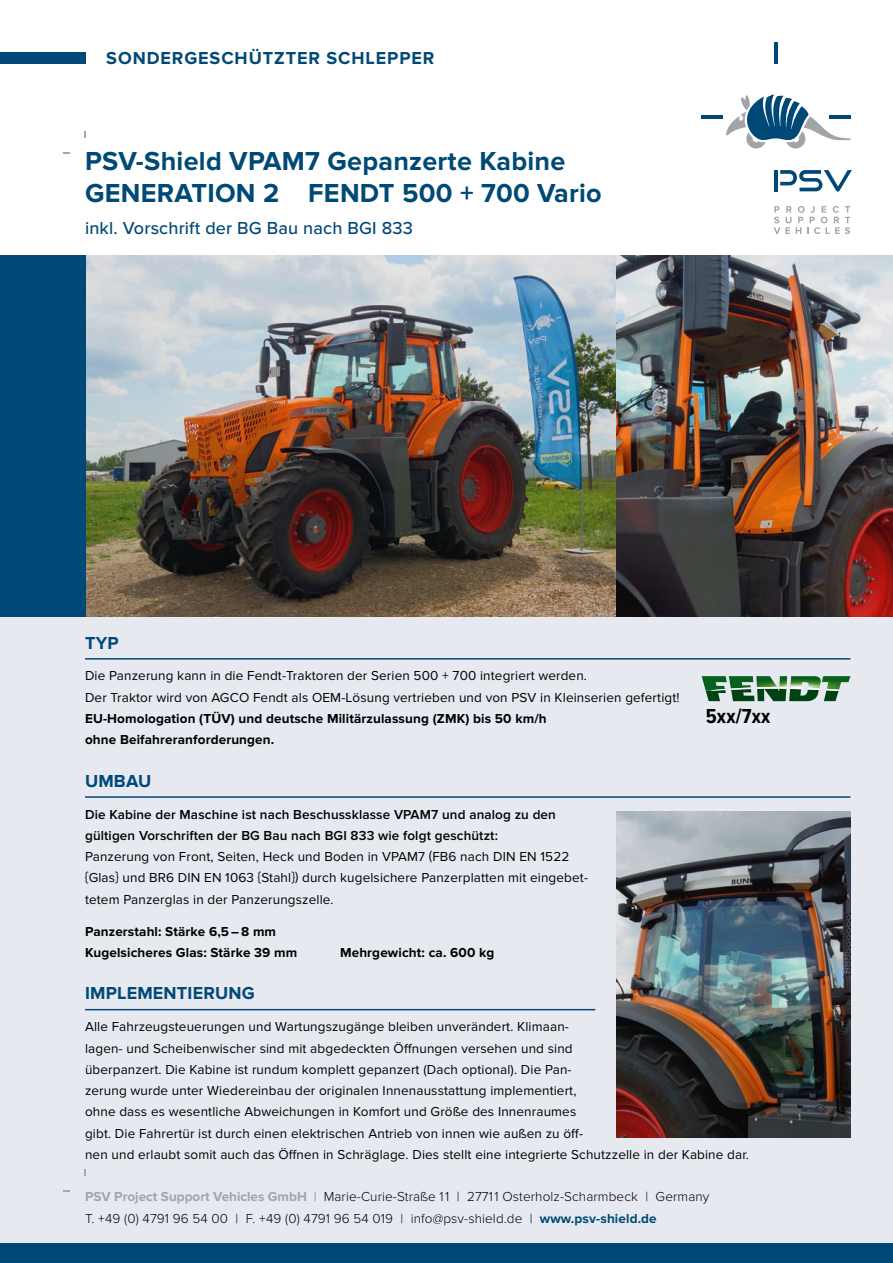
<style>
.page{position:relative;width:893px;height:1263px;background:#fff}
.page>*{position:absolute;margin:0;border:0;box-sizing:border-box;transform-origin:0 0}
.t1{font:700 27px/32px "Proxima Nova";letter-spacing:.01em;color:#004976}
.t2{font:700 21px "Proxima Nova Cond";letter-spacing:.01em;color:#000}
.t3{font:700 18px "Proxima Nova";letter-spacing:.05em;color:#004976}
.t4{font:500 18px "Proxima Nova";letter-spacing:.01em;color:#004976}
.t5{font:700 18px "Proxima Nova";letter-spacing:.01em;color:#004976}
.t6{font:13.5px/21.3px "Proxima Nova";letter-spacing:.01em;color:#000}
.t7{font:700 13.5px/21.3px "Proxima Nova";letter-spacing:.01em;color:#000}
.t8{font:300 13.5px/21.3px "Proxima Nova";letter-spacing:.01em;color:#000}
.t9{font:600 13.5px/21.3px "Proxima Nova";letter-spacing:.01em;color:#000}
.s1{font-weight:700;color:#a1a5a7}
.s2{font-weight:700;color:#004976}
</style>
<div class="page">
<div style="left:0;top:255px;width:893px;height:997px;background:#e7e9f0"></div>
<div style="left:0;top:1244px;width:893px;height:19px;background:#004976"></div>
<svg style="left:726px;top:94px;width:124px;height:55px"></svg>
<hr style="left:774px;top:43px;width:4px;height:21px;background:#004976">
<hr style="left:702px;top:115px;width:21px;height:4px;background:#004976">
<hr style="left:829px;top:115px;width:21px;height:4px;background:#004976">
<hr style="left:774px;top:170px;width:4px;height:21px;background:#004976">
<svg style="left:780px;top:170px;width:72px;height:22px"></svg>
<svg style="left:774px;top:206px;width:76px;height:28px"></svg>
<svg style="left:84px;top:1169px;width:2px;height:6px"></svg>
<svg style="left:63px;top:152px;width:6px;height:2px"></svg>
<hr style="left:85px;top:658px;width:765px;height:1px;background:#004976">
<hr style="left:85px;top:796px;width:765px;height:2px;background:#004976">
<hr style="left:85px;top:1009px;width:510px;height:1px;background:#004976">
<svg style="left:702px;top:676px;width:148px;height:25px"></svg>
<img style="left:85px;top:255px;width:808px;height:362px">
<div style="left:0;top:255px;width:85px;height:362px;background:#004976"></div>
<img style="left:617px;top:811px;width:233px;height:326px">
<div style="left:0;top:52px;width:85px;height:12px;background:#004976"></div>
<h3 class="t3" style="left:106px;top:47px;width:330px">SONDERGESCHÜTZTER SCHLEPPER</h3>
<h1 class="t1" style="left:85px;top:147px;width:518px">PSV-Shield VPAM7 Gepanzerte Kabine<br>GENERATION 2 FENDT 500 + 700 Vario</h1>
<h3 class="t4" style="left:85px;top:218px;width:329px">inkl. Vorschrift der BG Bau nach BGI 833</h3>
<h3 class="t3" style="left:85px;top:632px;width:35px">TYP</h3>
<p class="t6" style="left:85px;top:666px;width:596px">Die Panzerung kann in die Fendt-Traktoren der Serien 500 + 700 integriert werden.<br>Der Traktor wird von AGCO Fendt als OEM-Lösung vertrieben und von PSV in Kleinserien gefertigt!</p>
<p class="t7" style="left:85px;top:708px;width:463px">EU-Homologation (TÜV) und deutsche Militärzulassung (ZMK) bis 50 km/h ohne Beifahreranforderungen.</p>
<h3 class="t3" style="left:85px;top:770px;width:68px">UMBAU</h3>
<p class="t9" style="left:85px;top:804px;width:472px">Die Kabine der Maschine ist nach Beschussklasse VPAM7 und analog zu den gültigen Vorschriften der BG Bau nach BGI 833 wie folgt geschützt:</p>
<p class="t6" style="left:85px;top:846px;width:504px">Panzerung von Front, Seiten, Heck und Boden in VPAM7 (FB6 nach DIN EN 1522 {Glas} und BR6 DIN EN 1063 {Stahl}) durch kugelsichere Panzerplatten mit eingebet&shy;tetem Panzerglas in der Panzerungszelle.</p>
<p class="t7" style="left:85px;top:921px;width:214px">Panzerstahl: Stärke 6,5 – 8 mm<br>Kugelsicheres Glas: Stärke 39 mm</p>
<p class="t7" style="left:340px;top:942px;width:156px">Mehrgewicht: ca. 600 kg</p>
<h2 class="t2" style="left:706px;top:700px;width:66px">5xx/7xx</h2>
<h3 class="t5" style="left:85px;top:983px;width:171px">IMPLEMENTIERUNG</h3>
<p class="t6" style="left:85px;top:1016px;width:665px">Alle Fahrzeugsteuerungen und Wartungszugänge bleiben unverändert. Klimaan-<br>lagen- und Scheibenwischer sind mit abgedeckten Öffnungen versehen und sind<br>überpanzert. Die Kabine ist rundum komplett gepanzert (Dach optional). Die Pan-<br>zerung wurde unter Wiedereinbau der originalen Innenausstattung implementiert,<br>ohne dass es wesentliche Abweichungen in Komfort und Größe des Innenraumes<br>gibt. Die Fahrertür ist durch einen elektrischen Antrieb von innen wie außen zu öff-<br>nen und erlaubt somit auch das Öffnen in Schräglage. Dies stellt eine integrierte Schutzzelle in der Kabine dar.</p>
<p class="t8" style="left:85px;top:1186px;width:626px"><span class="s1">PSV Project Support Vehicles GmbH |</span> Marie-Curie-Straße 11 | 27711 Osterholz-Scharmbeck | Germany<br>T. +49 (0) 4791 96 54 00 | F. +49 (0) 4791 96 54 019 | info@psv-shield.de | <span class="s2">www.psv-shield.de</span></p>
</div>
